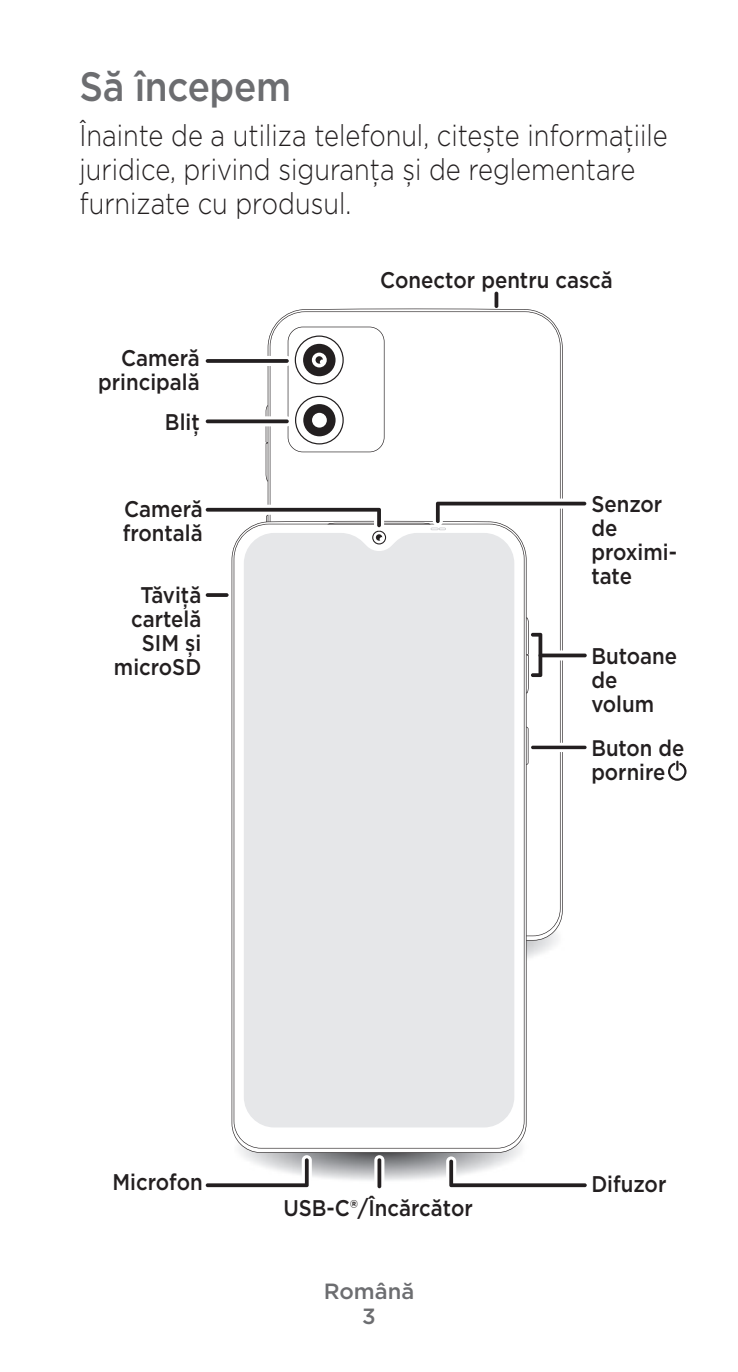
<style>
.page{position:relative;width:738px;height:1372px;background:#fff}
.page>*{position:absolute;margin:0;border:0;box-sizing:border-box;transform-origin:0 0}
.Heading_1{font:500 40.8px "Gotham";letter-spacing:-.01em;color:#6c6d70;scale:.9 1}
.Body{font:300 30px/34px "Gotham";color:#231f20;scale:.85 1}
.t1{font:500 22.8px/24px "Gotham";color:#231f20;scale:.9 1}
.t2{font:500 22.4px/24px "Gotham";color:#231f20;scale:.9 1}
.Footer_Language{font:500 22px "Gotham";color:#6c6d70}
</style>
<div class="page">
<img style="left:241px;top:1118px;width:286px;height:63px">
<img style="left:526px;top:908px;width:37px;height:65px">
<svg style="left:265px;top:406px;width:2px;height:75px"></svg>
<svg style="left:269px;top:311px;width:291px;height:625px"></svg>
<svg style="left:526px;top:727px;width:2px;height:38px"></svg>
<svg style="left:233px;top:553px;width:291px;height:596px"></svg>
<div style="left:243px;top:553px;width:271px;height:574px;background:#e6e7e9"></div>
<svg style="left:668px;top:761px;width:18px;height:20px"></svg>
<svg style="left:287px;top:327px;width:97px;height:125px"></svg>
<svg style="left:494px;top:292px;width:4px;height:16px"></svg>
<svg style="left:374px;top:1155px;width:10px;height:36px"></svg>
<svg style="left:377px;top:1158px;width:4px;height:30px"></svg>
<svg style="left:205px;top:593px;width:23px;height:4px"></svg>
<svg style="left:535px;top:650px;width:54px;height:10px"></svg>
<svg style="left:524px;top:617px;width:18px;height:76px"></svg>
<svg style="left:205px;top:1155px;width:106px;height:33px"></svg>
<svg style="left:446px;top:1156px;width:141px;height:32px"></svg>
<hr style="left:538px;top:654px;width:48px;height:3px;background:#231f20;border-radius:2px">
<svg style="left:531px;top:743px;width:58px;height:9px"></svg>
<hr style="left:530px;top:746px;width:56px;height:3px;background:#231f20;border-radius:2px">
<div style="left:202px;top:356px;width:90px;height:10px;background:#fff;border-radius:5px"></div>
<svg style="left:205px;top:359px;width:83px;height:4px"></svg>
<svg style="left:205px;top:499px;width:382px;height:54px"></svg>
<svg style="left:202px;top:416px;width:90px;height:10px"></svg>
<svg style="left:205px;top:419px;width:83px;height:4px"></svg>
<p class="Heading_1" style="left:79px;top:60px;width:236px">Să începem</p>
<p class="Body" style="left:79px;top:118px;width:693px">Înainte de a utiliza telefonul, citește informațiile juridice, privind siguranța și de reglementare furnizate cu produsul.</p>
<p class="t1" style="left:98px;top:346px;width:114px;text-align:right">Cameră principală</p>
<p class="t1" style="left:165px;top:409px;width:40px">Bliţ</p>
<p class="t1" style="left:123px;top:496px;width:90px">Cameră frontală</p>
<p class="t1" style="left:114px;top:582px;width:98px;text-align:right">Tăviţă cartelă<br>SIM și microSD</p>
<p class="t1" style="left:380px;top:268px;width:260px">Conector pentru cască</p>
<p class="t1" style="left:591px;top:491px;width:97px">Senzor de proximi&shy;tate</p>
<p class="t1" style="left:591px;top:643px;width:97px">Butoane de volum</p>
<p class="t2" style="left:591px;top:735px;width:105px">Buton de pornire</p>
<p class="t1" style="left:112px;top:1170px;width:102px">Microfon</p>
<p class="t1" style="left:591px;top:1172px;width:85px">Difuzor</p>
<p class="t1" style="left:283px;top:1195px;width:212px">USB-C®/Încărcător</p>
<p class="Footer_Language" style="left:323px;top:1277px;width:92px">Română</p>
<p class="Footer_Language" style="left:362px;top:1302px;width:15px">3</p>
</div>
